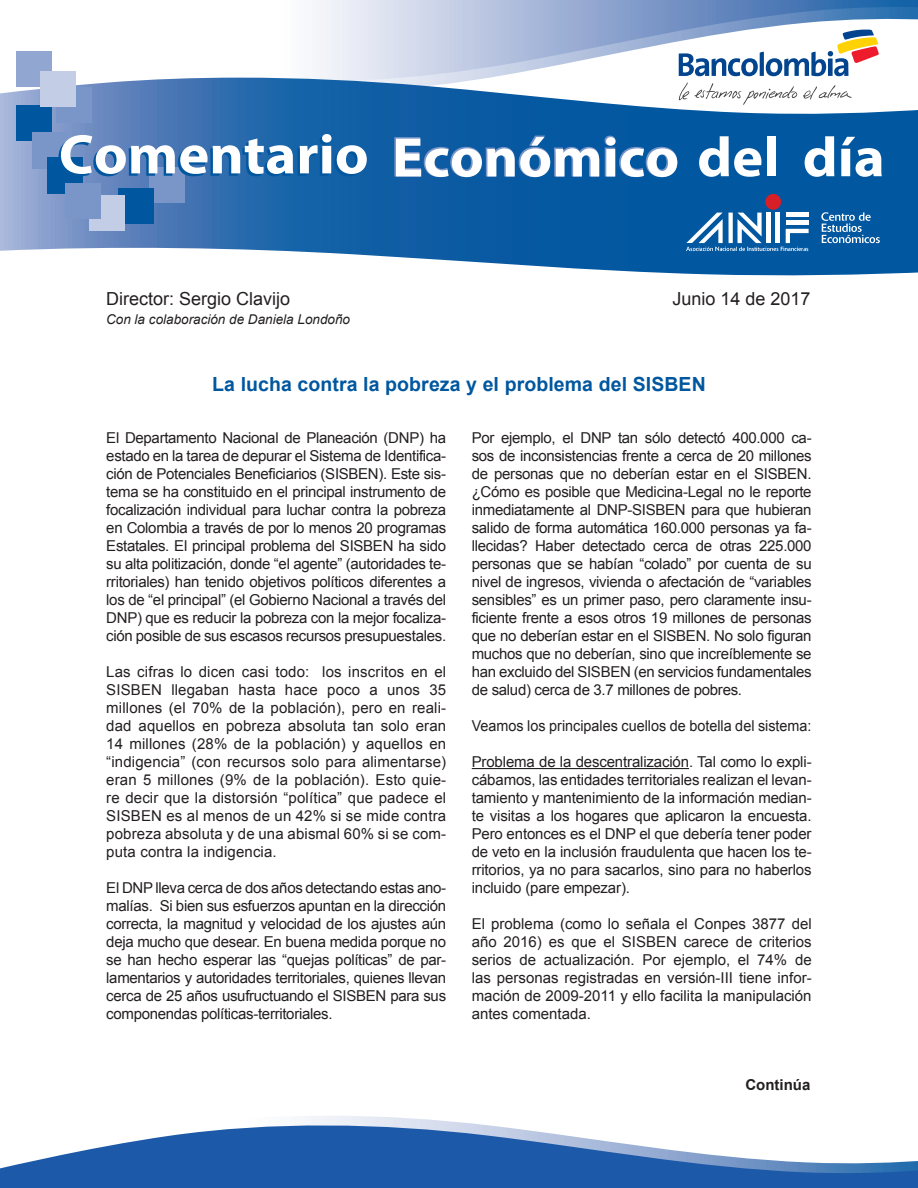
<style>
.page{position:relative;width:918px;height:1188px;background:#fff}
.page>*{position:absolute;margin:0;border:0;box-sizing:border-box;transform-origin:0 0}
.TITULO{font:700 19.5px "Arial";letter-spacing:.005em;color:#01579f}
.t1{font:18px "Arial";color:#231f20}
.TEXTO{font:15px/18px "Arial";letter-spacing:-.01em;color:#231f20;text-align:justify}
.TEXTO-2{font:15px "Arial";letter-spacing:-.01em;color:#231f20;scale:.96 1}
.t2{font:700 15px "Arial";color:#231f20}
.t3{font:italic 13.5px "Arial";color:#231f20}
</style>
<div class="page">
<svg style="left:207px;top:0;width:711px;height:78px"></svg>
<svg style="left:0;top:78px;width:613px;height:26px"></svg>
<svg style="left:0;top:104px;width:918px;height:172px;background:#3a79b4"></svg>
<svg style="left:308px;top:1116px;width:134px;height:5px"></svg>
<div style="left:149px;top:167px;width:36px;height:36px;background:#7a95c7"></div>
<div style="left:56px;top:87px;width:36px;height:36px;background:#7a95c7"></div>
<div style="left:16px;top:51px;width:36px;height:36px;background:#91a6d1"></div>
<div style="left:16px;top:105px;width:36px;height:36px;background:#01579f"></div>
<div style="left:32px;top:132px;width:36px;height:36px;background:#7a95c7"></div>
<div style="left:47px;top:158px;width:36px;height:36px;background:#01579f"></div>
<div style="left:118px;top:188px;width:36px;height:36px;background:#01579f"></div>
<div style="left:89px;top:195px;width:36px;height:36px;background:#c3cde6"></div>
<div style="left:40px;top:71px;width:36px;height:36px;background:#c3cde6"></div>
<div style="left:65px;top:183px;width:36px;height:36px;background:#7a95c7"></div>
<svg style="left:58px;top:134px;width:309px;height:42px"></svg>
<svg style="left:394px;top:134px;width:284px;height:44px"></svg>
<div style="left:767px;top:139px;width:9px;height:40px;background:#01579f"></div>
<svg style="left:699px;top:136px;width:62px;height:44px"></svg>
<div style="left:767px;top:136px;width:9px;height:40px;background:#fff"></div>
<svg style="left:805px;top:136px;width:29px;height:44px"></svg>
<svg style="left:841px;top:137px;width:41px;height:43px"></svg>
<svg style="left:0;top:1121px;width:918px;height:67px;fill:#1c5aa9"></svg>
<svg style="left:821px;top:212px;width:59px;height:31px;background:#3e7fb6"></svg>
<div style="left:765px;top:194px;width:16px;height:16px;background:#d61f26;border-radius:50%"></div>
<svg style="left:686px;top:213px;width:123px;height:38px"></svg>
<div style="left:766px;top:213px;width:5px;height:30px;background:#fff"></div>
<hr style="left:776px;top:213px;width:4px;height:30px;background:#fff">
<svg style="left:679px;top:28px;width:202px;height:48px"></svg>
<svg style="left:678px;top:82px;width:174px;height:24px"></svg>
<hr style="left:472px;top:768px;width:217px;height:1px;background:#231f20">
<p class="t1" style="left:106px;top:286px;width:186px">Director: Sergio Clavijo</p>
<p class="t3" style="left:106px;top:311px;width:245px">Con la colaboración de Daniela Londoño</p>
<p class="t1" style="left:672px;top:286px;width:140px">Junio 14 de 2017</p>
<p class="TITULO" style="left:212px;top:371px;width:495px">La lucha contra la pobreza y el problema del SISBEN</p>
<p class="TEXTO" style="left:106px;top:429px;width:341px">El Departamento Nacional de Planeación (DNP) ha estado en la tarea de depurar el Sistema de Identifica&shy;ción de Potenciales Beneficiarios (SISBEN). Este sis&shy;tema se ha constituido en el principal instrumento de focalización individual para luchar contra la pobreza en Colombia a través de por lo menos 20 programas Estatales. El principal problema del SISBEN ha sido su alta politización, donde “el agente” (autoridades te&shy;rritoriales) han tenido objetivos políticos diferentes a los de “el principal” (el Gobierno Nacional a través del DNP) que es reducir la pobreza con la mejor focaliza&shy;ción posible de sus escasos recursos presupuestales.</p>
<p class="TEXTO" style="left:106px;top:663px;width:341px">Las cifras lo dicen casi todo: los inscritos en el SISBEN llegaban hasta hace poco a unos 35 millones (el 70% de la población), pero en reali&shy;dad aquellos en pobreza absoluta tan solo eran 14 millones (28% de la población) y aquellos en “indigencia” (con recursos solo para alimentarse) eran 5 millones (9% de la población). Esto quie&shy;re decir que la distorsión “política” que padece el SISBEN es al menos de un 42% si se mide contra pobreza absoluta y de una abismal 60% si se com&shy;puta contra la indigencia.</p>
<p class="TEXTO" style="left:106px;top:879px;width:341px">El DNP lleva cerca de dos años detectando estas ano&shy;malías. Si bien sus esfuerzos apuntan en la dirección correcta, la magnitud y velocidad de los ajustes aún deja mucho que desear. En buena medida porque no se han hecho esperar las “quejas políticas” de par&shy;lamentarios y autoridades territoriales, quienes llevan cerca de 25 años usufructuando el SISBEN para sus componendas políticas-territoriales.</p>
<p class="TEXTO" style="left:472px;top:429px;width:341px">Por ejemplo, el DNP tan sólo detectó 400.000 ca&shy;sos de inconsistencias frente a cerca de 20 millones de personas que no deberían estar en el SISBEN. ¿Cómo es posible que Medicina-Legal no le reporte inmediatamente al DNP-SISBEN para que hubieran salido de forma automática 160.000 personas ya fa&shy;llecidas? Haber detectado cerca de otras 225.000 personas que se habían “colado” por cuenta de su nivel de ingresos, vivienda o afectación de “variables sensibles” es un primer paso, pero claramente insu&shy;ficiente frente a esos otros 19 millones de personas que no deberían estar en el SISBEN. No solo figuran muchos que no deberían, sino que increíblemente se han excluido del SISBEN (en servicios fundamentales de salud) cerca de 3.7 millones de pobres.</p>
<p class="TEXTO-2" style="left:472px;top:716px;width:356px">Veamos los principales cuellos de botella del sistema:</p>
<p class="TEXTO" style="left:472px;top:753px;width:341px">Problema de la descentralización. Tal como lo expli&shy;cábamos, las entidades territoriales realizan el levan&shy;tamiento y mantenimiento de la información median&shy;te visitas a los hogares que aplicaron la encuesta.<br>Pero entonces es el DNP el que debería tener poder de veto en la inclusión fraudulenta que hacen los te&shy;rritorios, ya no para sacarlos, sino para no haberlos incluido (pare empezar).</p>
<p class="TEXTO" style="left:472px;top:915px;width:341px">El problema (como lo señala el Conpes 3877 del año 2016) es que el SISBEN carece de criterios serios de actualización. Por ejemplo, el 74% de las personas registradas en versión-III tiene infor&shy;mación de 2009-2011 y ello facilita la manipulación antes comentada.</p>
<p class="t2" style="left:745px;top:1075px;width:66px">Continúa</p>
</div>
